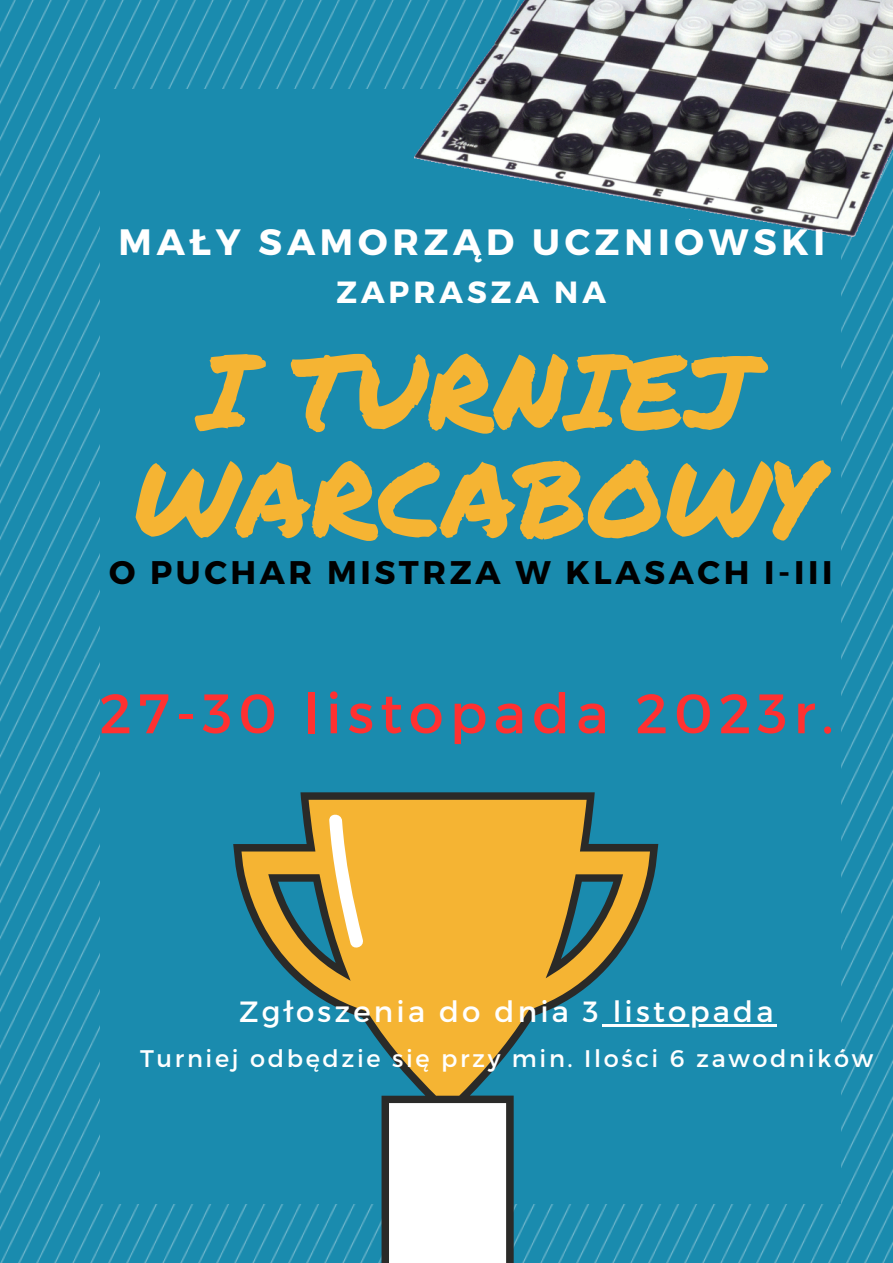
<style>
.page{position:relative;width:893px;height:1263px;background:#fff}
.page>*{position:absolute;margin:0;border:0;box-sizing:border-box;transform-origin:0 0}
.t1{font:104.32px/107.2px "Permanent Marker";color:#f5b433;text-align:center}
.t2{font:55.57px "Montserrat";letter-spacing:.11em;color:#ff3131}
.t3{font:700 36.67px "Montserrat";letter-spacing:.13em;color:#fff}
.t4{font:700 32.7px "Montserrat";letter-spacing:.11em;color:#000}
.t5{font:700 30.67px "Montserrat";letter-spacing:.13em;color:#fff}
.t6{font:29.25px "Montserrat";letter-spacing:.11em;color:#fff}
.t7{font:24px "Montserrat";letter-spacing:.11em;color:#fff}
</style>
<div class="page">
<img style="left:0;top:0;width:893px;height:1263px">
<div style="left:100px;top:89px;width:741px;height:1115px;background:#1a8bae"></div>
<svg style="left:233px;top:792px;width:425px;height:471px"></svg>
<svg style="left:268px;top:812px;width:97px;height:169px"></svg>
<img style="left:409px;top:0;width:484px;height:242px">
<hr style="left:602px;top:1024px;width:174px;height:2px;background:#fff">
<p class="t3" style="left:119px;top:218px;width:708px">MAŁY SAMORZĄD UCZNIOWSKI</p>
<p class="t5" style="left:336px;top:272px;width:271px">ZAPRASZA NA</p>
<p class="t1" style="left:133px;top:335px;width:687px">I TURNIEJ<br>WARCABOWY</p>
<p class="t4" style="left:109px;top:551px;width:725px">O PUCHAR MISTRZA W KLASACH I-III</p>
<p class="t2" style="left:99px;top:677px;width:736px">27-30 listopada 2023r.</p>
<p class="t6" style="left:239px;top:992px;width:536px">Zgłoszenia do dnia 3 listopada</p>
<p class="t7" style="left:140px;top:1042px;width:734px">Turniej odbędzie się przy min. Ilości 6 zawodników</p>
</div>
